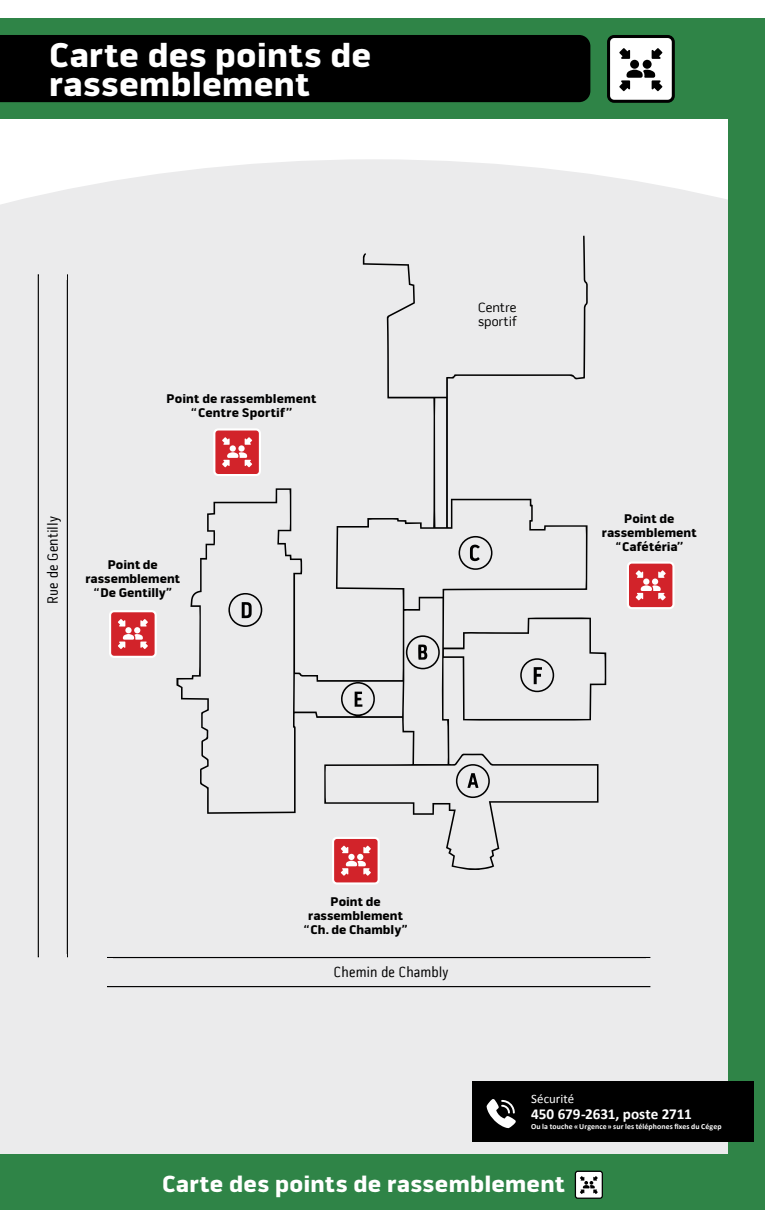
<style>
.page{position:relative;width:765px;height:1210px;background:#fff}
.page>*{position:absolute;margin:0;border:0;box-sizing:border-box;transform-origin:0 0}
.t1{font:900 35px/28.8px "Pill Gothic 600 mg";letter-spacing:.005em;color:#fff}
.t2{font:900 23.75px "Pill Gothic 600 mg";letter-spacing:.01em;color:#fff}
.t3{font:700 15.25px "Calibri";letter-spacing:-.005em;color:#fff}
.t4{font:15px "Pill Gothic 300 mg";letter-spacing:.01em;color:#000}
.t5{font:13.75px/14px "Pill Gothic 600 mg";color:#000}
.t6{font:900 12.88px/14px "Pill Gothic 600 mg";color:#000;text-align:center}
.t7{font:12.88px "Calibri";letter-spacing:.005em;color:#fff}
.t8{font:700 7.75px "Calibri";letter-spacing:.01em;color:#fff}
</style>
<div class="page">
<div style="left:0;top:159px;width:729px;height:995px;background:#ebebec"></div>
<div style="left:729px;top:115px;width:36px;height:1078px;background:#2f8447"></div>
<div style="left:0;top:18px;width:765px;height:101px;background:#2f8447"></div>
<div style="left:0;top:35px;width:590px;height:67px;background:#000"></div>
<div style="left:0;top:1154px;width:765px;height:55px;background:#2f8447"></div>
<div style="left:575px;top:1171px;width:27px;height:27px;background:#fff;border-radius:2px"></div>
<div style="left:575px;top:1170px;width:28px;height:28px;border:1px solid #000;border-radius:2px"></div>
<svg style="left:580px;top:1176px;width:18px;height:17px"></svg>
<div style="left:609px;top:36px;width:64px;height:65px;background:#fff;border-radius:6px"></div>
<div style="left:607px;top:35px;width:68px;height:68px;border:3px solid #000;border-radius:6px"></div>
<svg style="left:652px;top:48px;width:10px;height:11px"></svg>
<svg style="left:619px;top:48px;width:11px;height:11px"></svg>
<svg style="left:619px;top:69px;width:43px;height:22px"></svg>
<div style="left:630px;top:60px;width:9px;height:9px;background:#000;border-radius:50%"></div>
<div style="left:643px;top:60px;width:9px;height:9px;background:#000;border-radius:50%"></div>
<div style="left:333px;top:837px;width:46px;height:46px;background:#d2232a;border-radius:4px"></div>
<div style="left:332px;top:836px;width:48px;height:48px;border:2px solid #fff;border-radius:4px"></div>
<div style="left:38px;top:274px;width:30px;height:683px;border:1px solid #000"></div>
<div style="left:39px;top:953px;width:28px;height:11px;background:#ebebec"></div>
<div style="left:39px;top:269px;width:28px;height:11px;background:#ebebec"></div>
<div style="left:107px;top:956px;width:543px;height:31px;border:1px solid #000"></div>
<div style="left:647px;top:958px;width:11px;height:28px;background:#ebebec"></div>
<div style="left:102px;top:958px;width:11px;height:28px;background:#ebebec"></div>
<div style="left:176px;top:236px;width:430px;height:634px;background:#ebebec"></div>
<svg style="left:363px;top:845px;width:8px;height:8px"></svg>
<svg style="left:341px;top:845px;width:7px;height:8px"></svg>
<svg style="left:341px;top:860px;width:30px;height:15px"></svg>
<svg style="left:348px;top:853px;width:7px;height:7px"></svg>
<div style="left:357px;top:853px;width:6px;height:7px;background:#fff;border-radius:50%"></div>
<div style="left:110px;top:611px;width:46px;height:46px;background:#d2232a;border-radius:4px"></div>
<div style="left:109px;top:610px;width:48px;height:48px;border:2px solid #fff;border-radius:4px"></div>
<svg style="left:118px;top:619px;width:30px;height:30px"></svg>
<div style="left:628px;top:562px;width:46px;height:46px;background:#d2232a;border-radius:4px"></div>
<div style="left:627px;top:561px;width:48px;height:48px;border:2px solid #fff;border-radius:4px"></div>
<svg style="left:636px;top:570px;width:30px;height:30px"></svg>
<div style="left:214px;top:429px;width:46px;height:46px;background:#d2232a;border-radius:4px"></div>
<div style="left:213px;top:428px;width:48px;height:48px;border:2px solid #fff;border-radius:4px"></div>
<svg style="left:222px;top:437px;width:30px;height:30px"></svg>
<div style="left:238px;top:445px;width:7px;height:6px;background:#fff;border-radius:50%"></div>
<div style="left:472px;top:1081px;width:282px;height:60px;background:#000"></div>
<svg style="left:487px;top:1099px;width:29px;height:29px"></svg>
<h1 class="t1" style="left:49px;top:42px;width:324px">Carte des points de rassemblement</h1>
<p class="t6" style="left:167px;top:391px;width:152px">Point de rassemblement ‘‘Centre Sportif’’</p>
<p class="t4" style="left:44px;top:603px;width:89px;rotate:-90deg">Rue de Gentilly</p>
<p class="t6" style="left:86px;top:558px;width:96px">Point de rassemblement ‘‘De Gentilly’’</p>
<p class="t5" style="left:478px;top:300px;width:40px">Centre sportif</p>
<p class="t6" style="left:602px;top:511px;width:96px">Point de rassemblement ‘‘Cafétéria’’</p>
<p class="t6" style="left:304px;top:894px;width:104px">Point de rassemblement ‘‘Ch. de Chambly’’</p>
<p class="t4" style="left:334px;top:963px;width:116px">Chemin de Chambly</p>
<p class="t7" style="left:531px;top:1090px;width:45px">Sécurité</p>
<p class="t8" style="left:531px;top:1121px;width:192px">Ou la touche «Urgence» sur les téléphones fixes du Cégep</p>
<p class="t3" style="left:531px;top:1104px;width:162px">450 679-2631, poste 2711</p>
<h2 class="t2" style="left:162px;top:1169px;width:405px">Carte des points de rassemblement</h2>
</div>
